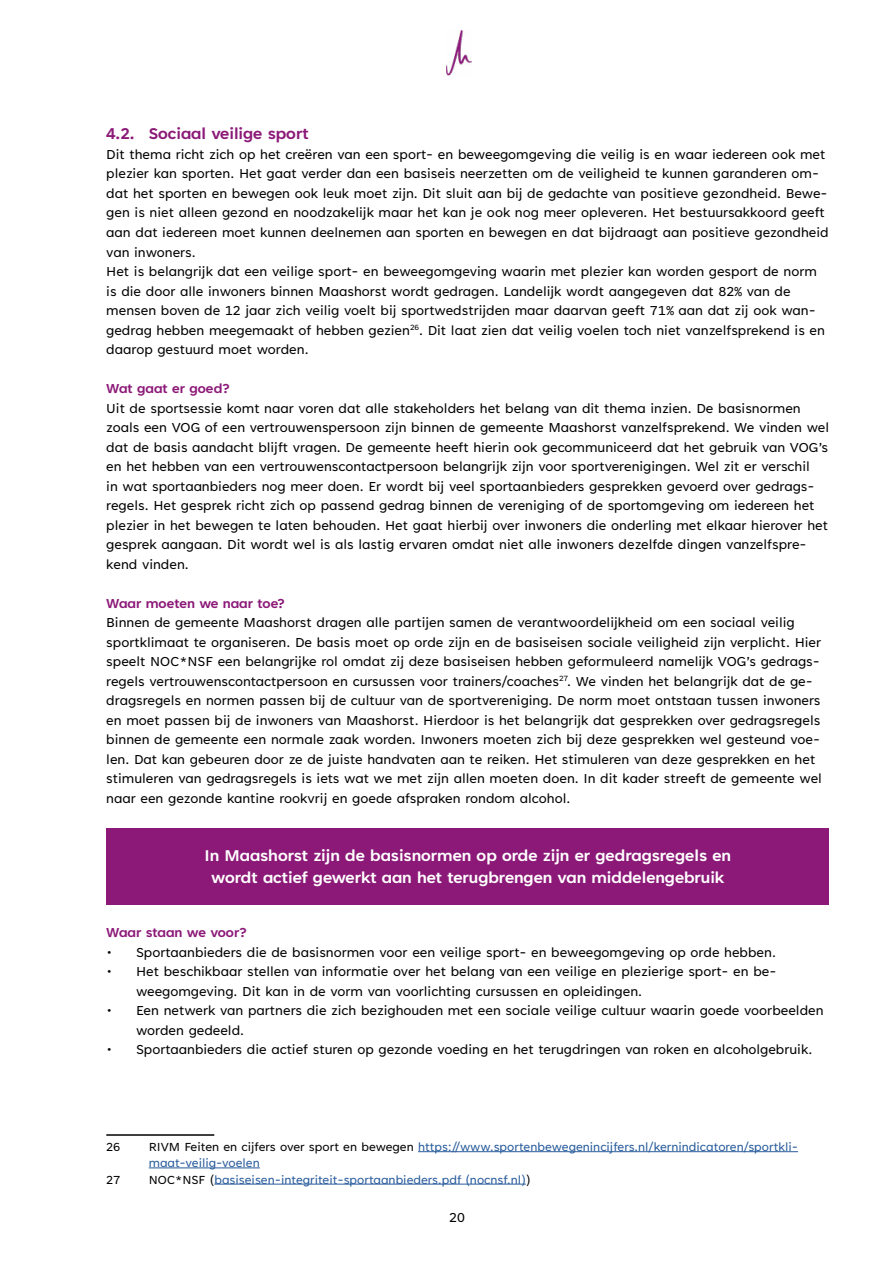
<style>
.page{position:relative;width:893px;height:1263px;background:#fff}
.page>*{position:absolute;margin:0;border:0;box-sizing:border-box;transform-origin:0 0}
.t1{font:700 18px/21.6px "Tenorite";color:#fff;text-align:center}
.t2{font:700 18px "Tenorite";color:#8c1978}
.t3{font:15px/19.5px "Tenorite";color:#000}
.t4{font:700 15px "Tenorite";color:#8c1978}
.t5{font:13.5px/16.2px "Tenorite";color:#275b9b}
.t6{font:13.5px "Tenorite";color:#000}
.s1{color:#000}
</style>
<div class="page">
<img style="left:447px;top:30px;width:25px;height:45px">
<div style="left:106px;top:828px;width:723px;height:76px;background:#8c1978"></div>
<hr style="left:106px;top:1134px;width:108px;height:2px;background:#000">
<hr style="left:418px;top:1151px;width:380px;height:1px;background:#275b9b">
<hr style="left:149px;top:1168px;width:111px;height:1px;background:#275b9b">
<hr style="left:214px;top:1184px;width:312px;height:1px;background:#275b9b">
<p class="t2" style="left:106px;top:125px;width:204px">4.2. Sociaal veilige sport</p>
<p class="t3" style="left:106px;top:145px;width:724px">Dit thema richt zich op het creëren van een sport- en beweegomgeving die veilig is en waar iedereen ook met plezier kan sporten. Het gaat verder dan een basiseis neerzetten om de veiligheid te kunnen garanderen om&shy;dat het sporten en bewegen ook leuk moet zijn. Dit sluit aan bij de gedachte van positieve gezondheid. Bewe&shy;gen is niet alleen gezond en noodzakelijk maar het kan je ook nog meer opleveren. Het bestuursakkoord geeft aan dat iedereen moet kunnen deelnemen aan sporten en bewegen en dat bijdraagt aan positieve gezondheid van inwoners.<br>Het is belangrijk dat een veilige sport- en beweegomgeving waarin met plezier kan worden gesport de norm is die door alle inwoners binnen Maashorst wordt gedragen. Landelijk wordt aangegeven dat 82% van de mensen boven de 12 jaar zich veilig voelt bij sportwedstrijden maar daarvan geeft 71% aan dat zij ook wan&shy;gedrag hebben meegemaakt of hebben gezien<sup>26</sup>. Dit laat zien dat veilig voelen toch niet vanzelfsprekend is en daarop gestuurd moet worden.</p>
<p class="t4" style="left:106px;top:381px;width:125px">Wat gaat er goed?</p>
<p class="t3" style="left:106px;top:399px;width:724px">Uit de sportsessie komt naar voren dat alle stakeholders het belang van dit thema inzien. De basisnormen zoals een VOG of een vertrouwenspersoon zijn binnen de gemeente Maashorst vanzelfsprekend. We vinden wel dat de basis aandacht blijft vragen. De gemeente heeft hierin ook gecommuniceerd dat het gebruik van VOG’s en het hebben van een vertrouwenscontactpersoon belangrijk zijn voor sportverenigingen. Wel zit er verschil<br>in wat sportaanbieders nog meer doen. Er wordt bij veel sportaanbieders gesprekken gevoerd over gedrags&shy;regels. Het gesprek richt zich op passend gedrag binnen de vereniging of de sportomgeving om iedereen het plezier in het bewegen te laten behouden. Het gaat hierbij over inwoners die onderling met elkaar hierover het gesprek aangaan. Dit wordt wel is als lastig ervaren omdat niet alle inwoners dezelfde dingen vanzelfspre&shy;kend vinden.</p>
<p class="t4" style="left:106px;top:595px;width:180px">Waar moeten we naar toe?</p>
<p class="t3" style="left:106px;top:613px;width:717px">Binnen de gemeente Maashorst dragen alle partijen samen de verantwoordelijkheid om een sociaal veilig sportklimaat te organiseren. De basis moet op orde zijn en de basiseisen sociale veiligheid zijn verplicht. Hier speelt NOC*NSF een belangrijke rol omdat zij deze basiseisen hebben geformuleerd namelijk VOG’s gedrags&shy;regels vertrouwenscontactpersoon en cursussen voor trainers/coaches<sup>27</sup>. We vinden het belangrijk dat de ge&shy;dragsregels en normen passen bij de cultuur van de sportvereniging. De norm moet ontstaan tussen inwoners en moet passen bij de inwoners van Maashorst. Hierdoor is het belangrijk dat gesprekken over gedragsregels binnen de gemeente een normale zaak worden. Inwoners moeten zich bij deze gesprekken wel gesteund voe&shy;len. Dat kan gebeuren door ze de juiste handvaten aan te reiken. Het stimuleren van deze gesprekken en het stimuleren van gedragsregels is iets wat we met zijn allen moeten doen. In dit kader streeft de gemeente wel naar een gezonde kantine rookvrij en goede afspraken rondom alcohol.</p>
<p class="t1" style="left:205px;top:846px;width:528px">In Maashorst zijn de basisnormen op orde zijn er gedragsregels en wordt actief gewerkt aan het terugbrengen van middelengebruik</p>
<p class="t4" style="left:106px;top:925px;width:142px">Waar staan we voor?</p>
<p class="t3" style="left:106px;top:943px;width:671px">• Sportaanbieders die de basisnormen voor een veilige sport- en beweegomgeving op orde hebben.</p>
<p class="t3" style="left:136px;top:963px;width:642px;text-indent:-30px">• Het beschikbaar stellen van informatie over het belang van een veilige en plezierige sport- en be&shy;weegomgeving. Dit kan in de vorm van voorlichting cursussen en opleidingen.</p>
<p class="t3" style="left:136px;top:1002px;width:689px;text-indent:-30px">• Een netwerk van partners die zich bezighouden met een sociale veilige cultuur waarin goede voorbeelden worden gedeeld.</p>
<p class="t3" style="left:106px;top:1041px;width:707px">• Sportaanbieders die actief sturen op gezonde voeding en het terugdringen van roken en alcoholgebruik.</p>
<p class="t6" style="left:106px;top:1140px;width:16px">26</p>
<p class="t5" style="left:149px;top:1140px;width:651px"><span class="s1">RIVM Feiten en cijfers over sport en bewegen</span> https://www.sportenbewegenincijfers.nl/kernindicatoren/sportkli&shy;maat-veilig-voelen</p>
<p class="t6" style="left:106px;top:1172px;width:15px">27</p>
<p class="t5" style="left:149px;top:1172px;width:383px"><span class="s1">NOC*NSF (</span>basiseisen-integriteit-sportaanbieders.pdf (nocnsf.nl)<span class="s1">)</span></p>
<p class="t3" style="left:449px;top:1208px;width:17px">20</p>
</div>
